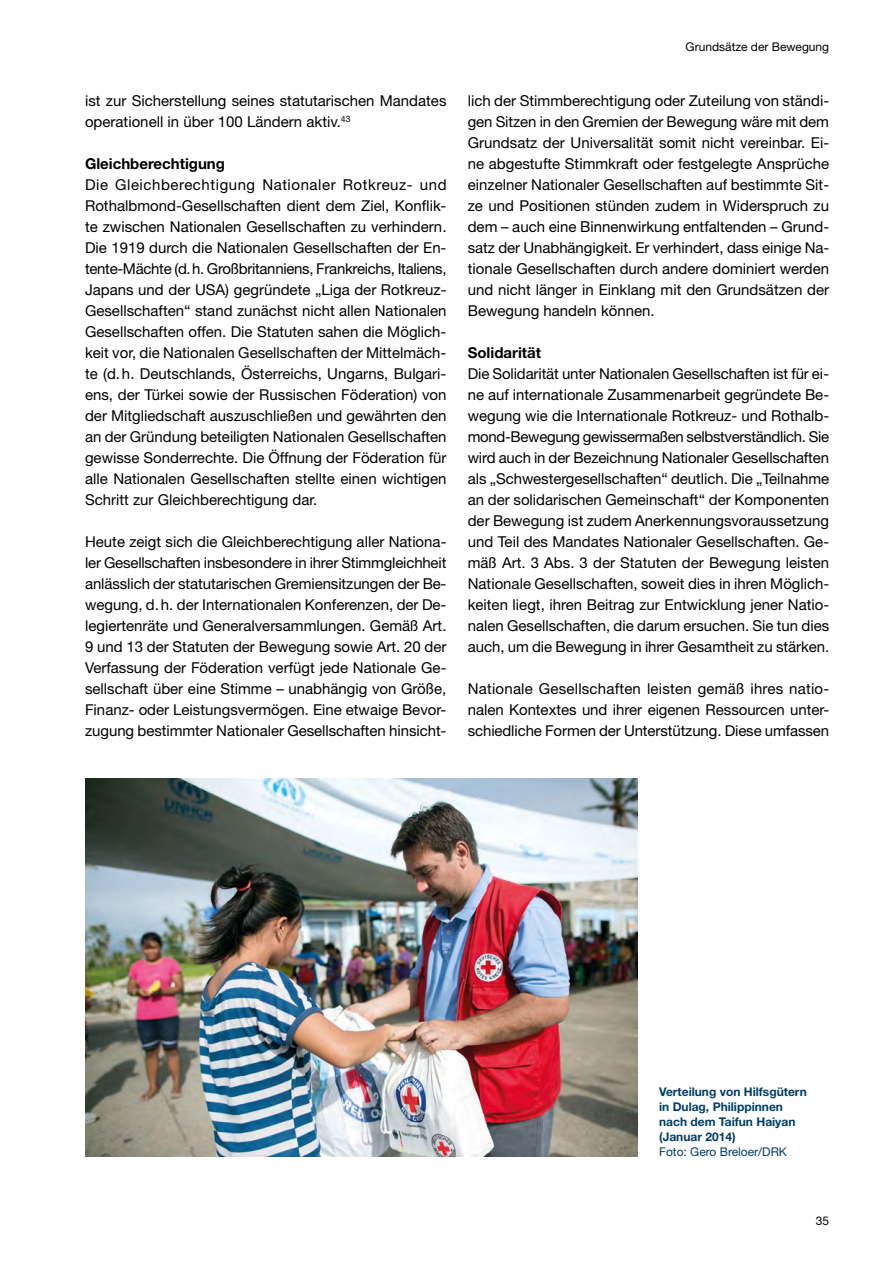
<style>
.page{position:relative;width:893px;height:1263px;background:#fff}
.page>*{position:absolute;margin:0;border:0;box-sizing:border-box;transform-origin:0 0}
.Text_Fließtext_Blocksatz_10_14_pt{font:15px/21px "Helvetica Neue LT Pro";color:#000;text-align:justify}
.Text_Fließtexheadline_10_14_pt{font:700 15px "Helvetica Neue LT Pro";color:#000}
.Text_Bildunterschrift_8_10_pt{font:700 12px/15px "Helvetica Neue LT Pro";color:#003e66}
.t1{font:12px "Helvetica Neue LT Pro";color:#000}
.t2{font:12px "Helvetica Neue LT Pro";color:#003e66}
</style>
<div class="page">
<img style="left:85px;top:778px;width:553px;height:378px">
<p class="Text_Fließtext_Blocksatz_10_14_pt" style="left:85px;top:90px;width:363px">ist zur Sicherstellung seines statutarischen Mandates operationell in über 100 Ländern aktiv.<sup>43</sup></p>
<h4 class="Text_Fließtexheadline_10_14_pt" style="left:85px;top:154px;width:141px">Gleichberechtigung</h4>
<p class="Text_Fließtext_Blocksatz_10_14_pt" style="left:85px;top:174px;width:363px">Die Gleichberechtigung Nationaler Rotkreuz- und Rothalbmond-Gesellschaften dient dem Ziel, Konflik&shy;te zwischen Nationalen Gesellschaften zu verhindern.<br>Die 1919 durch die Nationalen Gesellschaften der En&shy;tente-Mächte (d.h. Großbritanniens, Frankreichs, Italiens, Japans und der USA) gegründete „Liga der Rotkreuz-Gesellschaften“ stand zunächst nicht allen Nationalen Gesellschaften offen. Die Statuten sahen die Möglich&shy;keit vor, die Nationalen Gesellschaften der Mittelmäch&shy;te (d.h. Deutschlands, Österreichs, Ungarns, Bulgari&shy;ens, der Türkei sowie der Russischen Föderation) von der Mitgliedschaft auszuschließen und gewährten den an der Gründung beteiligten Nationalen Gesellschaften gewisse Sonderrechte. Die Öffnung der Föderation für alle Nationalen Gesellschaften stellte einen wichtigen Schritt zur Gleichberechtigung dar.</p>
<p class="Text_Fließtext_Blocksatz_10_14_pt" style="left:85px;top:531px;width:363px">Heute zeigt sich die Gleichberechtigung aller Nationa&shy;ler Gesellschaften insbesondere in ihrer Stimmgleichheit anlässlich der statutarischen Gremiensitzungen der Be&shy;wegung, d.h. der Internationalen Konferenzen, der De&shy;legiertenräte und Generalversammlungen. Gemäß Art.<br>9 und 13 der Statuten der Bewegung sowie Art. 20 der Verfassung der Föderation verfügt jede Nationale Ge&shy;sellschaft über eine Stimme – unabhängig von Größe, Finanz- oder Leistungsvermögen. Eine etwaige Bevor&shy;zugung bestimmter Nationaler Gesellschaften hinsicht-</p>
<p class="t1" style="left:686px;top:39px;width:145px">Grundsätze der Bewegung</p>
<p class="Text_Fließtext_Blocksatz_10_14_pt" style="left:468px;top:90px;width:363px">lich der Stimmberechtigung oder Zuteilung von ständi&shy;gen Sitzen in den Gremien der Bewegung wäre mit dem Grundsatz der Universalität somit nicht vereinbar. Ei&shy;ne abgestufte Stimmkraft oder festgelegte Ansprüche einzelner Nationaler Gesellschaften auf bestimmte Sit&shy;ze und Positionen stünden zudem in Widerspruch zu dem – auch eine Binnenwirkung entfaltenden – Grund&shy;satz der Unabhängigkeit. Er verhindert, dass einige Na&shy;tionale Gesellschaften durch andere dominiert werden und nicht länger in Einklang mit den Grundsätzen der Bewegung handeln können.</p>
<h4 class="Text_Fließtexheadline_10_14_pt" style="left:468px;top:343px;width:75px">Solidarität</h4>
<p class="Text_Fließtext_Blocksatz_10_14_pt" style="left:468px;top:363px;width:363px">Die Solidarität unter Nationalen Gesellschaften ist für ei&shy;ne auf internationale Zusammenarbeit gegründete Be&shy;wegung wie die Internationale Rotkreuz- und Rothalb&shy;mond-Bewegung gewissermaßen selbstverständlich. Sie wird auch in der Bezeichnung Nationaler Gesellschaften als „Schwestergesellschaften“ deutlich. Die „Teilnahme an der solidarischen Gemeinschaft“ der Komponenten der Bewegung ist zudem Anerkennungsvoraussetzung und Teil des Mandates Nationaler Gesellschaften. Ge&shy;mäß Art. 3 Abs. 3 der Statuten der Bewegung leisten Nationale Gesellschaften, soweit dies in ihren Möglich&shy;keiten liegt, ihren Beitrag zur Entwicklung jener Natio&shy;nalen Gesellschaften, die darum ersuchen. Sie tun dies auch, um die Bewegung in ihrer Gesamtheit zu stärken.</p>
<p class="Text_Fließtext_Blocksatz_10_14_pt" style="left:468px;top:678px;width:363px">Nationale Gesellschaften leisten gemäß ihres natio&shy;nalen Kontextes und ihrer eigenen Ressourcen unter&shy;schiedliche Formen der Unterstützung. Diese umfassen</p>
<p class="Text_Bildunterschrift_8_10_pt" style="left:659px;top:1084px;width:149px">Verteilung von Hilfsgütern in Dulag, Philippinnen nach dem Taifun Haiyan (Januar 2014)</p>
<p class="t2" style="left:659px;top:1144px;width:129px">Foto: Gero Breloer/DRK</p>
<p class="t1" style="left:816px;top:1213px;width:15px">35</p>
</div>
